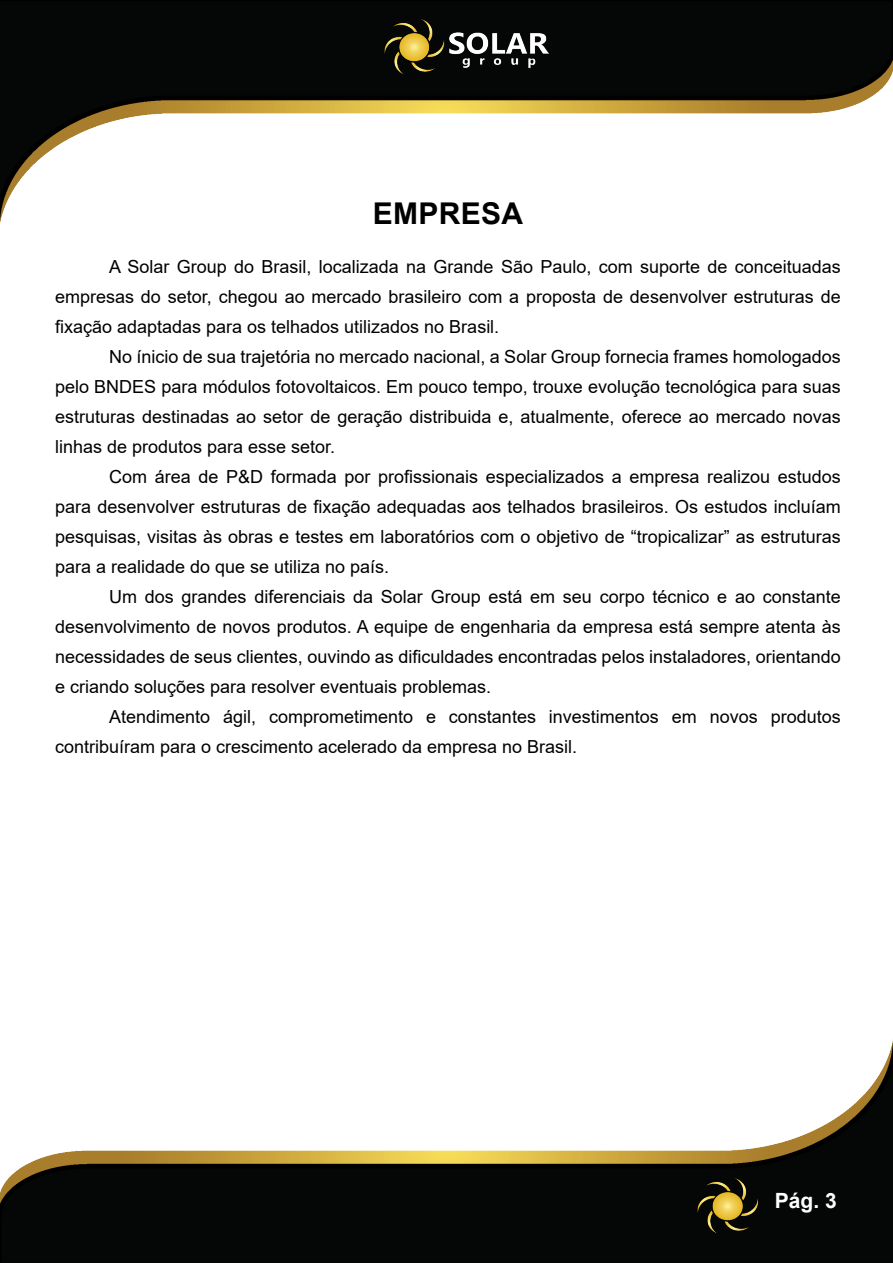
<style>
.page{position:relative;width:893px;height:1263px;background:#fff}
.page>*{position:absolute;margin:0;border:0;box-sizing:border-box;transform-origin:0 0}
.t1{font:700 30px "Arial";letter-spacing:.01em;color:#000}
.t2{font:700 21px "Arial";color:#fff}
.t3{font:18px/30px "Arial";color:#000;text-align:justify}
</style>
<div class="page">
<img style="left:0;top:0;width:893px;height:1263px">
<img style="left:385px;top:19px;width:164px;height:55px">
<img style="left:697px;top:1178px;width:62px;height:55px">
<p class="t1" style="left:373px;top:192px;width:152px">EMPRESA</p>
<p class="t3" style="left:55px;top:251px;width:787px;text-indent:54px">A Solar Group do Brasil, localizada na Grande São Paulo, com suporte de conceituadas empresas do setor, chegou ao mercado brasileiro com a proposta de desenvolver estruturas de fixação adaptadas para os telhados utilizados no Brasil.</p>
<p class="t3" style="left:55px;top:341px;width:787px;text-indent:54px">No ínicio de sua trajetória no mercado nacional, a Solar Group fornecia frames homologados pelo BNDES para módulos fotovoltaicos. Em pouco tempo, trouxe evolução tecnológica para suas estruturas destinadas ao setor de geração distribuida e, atualmente, oferece ao mercado novas linhas de produtos para esse setor.</p>
<p class="t3" style="left:55px;top:461px;width:787px;text-indent:54px">Com área de P&amp;D formada por profissionais especializados a empresa realizou estudos para desenvolver estruturas de fixação adequadas aos telhados brasileiros. Os estudos incluíam pesquisas, visitas às obras e testes em laboratórios com o objetivo de “tropicalizar” as estruturas para a realidade do que se utiliza no país.</p>
<p class="t3" style="left:55px;top:581px;width:787px;text-indent:54px">Um dos grandes diferenciais da Solar Group está em seu corpo técnico e ao constante desenvolvimento de novos produtos. A equipe de engenharia da empresa está sempre atenta às necessidades de seus clientes, ouvindo as dificuldades encontradas pelos instaladores, orientando e criando soluções para resolver eventuais problemas.</p>
<p class="t3" style="left:55px;top:701px;width:787px;text-indent:54px">Atendimento ágil, comprometimento e constantes investimentos em novos produtos contribuíram para o crescimento acelerado da empresa no Brasil.</p>
<p class="t2" style="left:775px;top:1186px;width:63px">Pág. 3</p>
</div>
